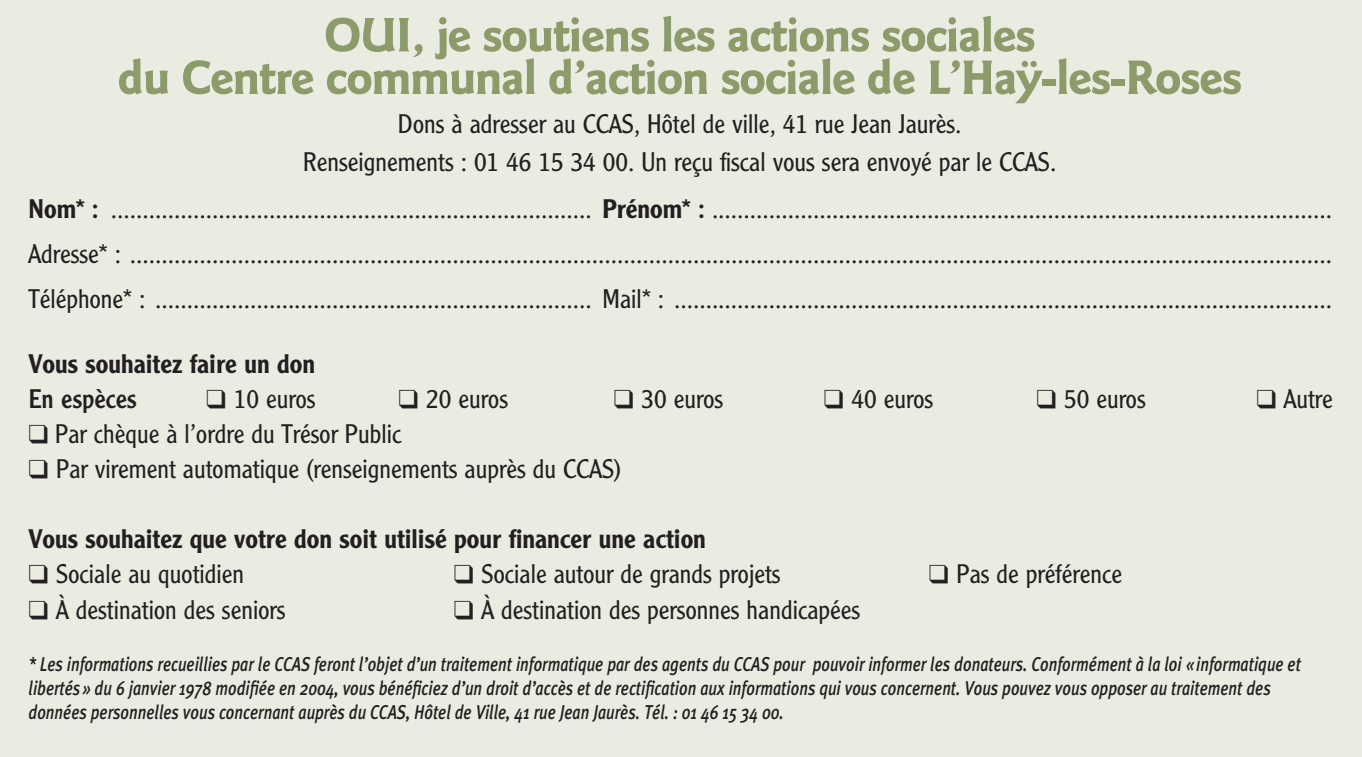
<style>
.page{position:relative;width:1362px;height:757px;background:#fff}
.page>*{position:absolute;margin:0;border:0;box-sizing:border-box;transform-origin:0 0}
.t1{font:700 50px/42.5px "Goudy Sans";letter-spacing:-.03em;color:#8d9b6b;text-align:center}
.t2{font:300 26.25px/45px "Clearface Gothic LH";color:#231f20;text-align:justify}
.t3{font:500 26.25px "Clearface Gothic LH";color:#231f20}
.t4{font:26.25px "Clearface Gothic LH";color:#231f20}
.t5{font:italic 500 20px/24px "Meta Plus";color:#231f20;scale:.8 1}
.s1{font-weight:500}
</style>
<div class="page">
<div style="left:0;top:0;width:1361px;height:756px;background:#eaece2"></div>
<h1 class="t1" style="left:117px;top:14px;width:1126px">OUI, je soutiens les actions sociales<br>du Centre communal d’action sociale de L’Haÿ-les-Roses</h1>
<p class="t2" style="left:303px;top:105px;width:754px;line-height:37.5px;text-align:center">Dons à adresser au CCAS, Hôtel de ville, 41 rue Jean Jaurès.<br>Renseignements : 01 46 15 34 00. Un reçu fiscal vous sera envoyé par le CCAS.</p>
<p class="t2" style="left:29px;top:186px;width:1305px"><span class="s1">Nom* :</span> ............................................................................ <span class="s1">Prénom* :</span> ..................................................................................................<br>Adresse* : ..............................................................................................................................................................................................<br>Téléphone* : ..................................................................... Mail* : ........................................................................................................</p>
<p class="t3" style="left:29px;top:347px;width:288px">Vous souhaitez faire un don</p>
<p class="t4" style="left:29px;top:382px;width:110px">En espèces</p>
<p class="t2" style="left:206px;top:376px;width:111px">❑ 10 euros</p>
<p class="t2" style="left:399px;top:376px;width:111px">❑ 20 euros</p>
<p class="t2" style="left:614px;top:376px;width:111px">❑ 30 euros</p>
<p class="t2" style="left:824px;top:376px;width:111px">❑ 40 euros</p>
<p class="t2" style="left:1036px;top:376px;width:111px">❑ 50 euros</p>
<p class="t2" style="left:1256px;top:376px;width:78px">❑ Autre</p>
<p class="t2" style="left:29px;top:411px;width:374px">❑ Par chèque à l’ordre du Trésor Public</p>
<p class="t2" style="left:29px;top:446px;width:594px">❑ Par virement automatique (renseignements auprès du CCAS)</p>
<p class="t3" style="left:29px;top:522px;width:679px">Vous souhaitez que votre don soit utilisé pour financer une action</p>
<p class="t2" style="left:29px;top:551px;width:217px">❑ Sociale au quotidien</p>
<p class="t2" style="left:454px;top:551px;width:328px">❑ Sociale autour de grands projets</p>
<p class="t2" style="left:929px;top:551px;width:195px">❑ Pas de préférence</p>
<p class="t2" style="left:29px;top:586px;width:258px">❑ À destination des seniors</p>
<p class="t2" style="left:454px;top:586px;width:408px">❑ À destination des personnes handicapées</p>
<p class="t5" style="left:29px;top:651px;width:1591px">* Les informations recueillies par le CCAS feront l’objet d’un traitement informatique par des agents du CCAS pour pouvoir informer les donateurs. Conformément à la loi « informatique et libertés» du 6 janvier 1978 modifiée en 2004, vous bénéficiez d’un droit d’accès et de rectification aux informations qui vous concernent. Vous pouvez vous opposer au traitement des données personnelles vous concernant auprès du CCAS, Hôtel de Ville, 41 rue Jean Jaurès. Tél. : 01 46 15 34 00.</p>
</div>
